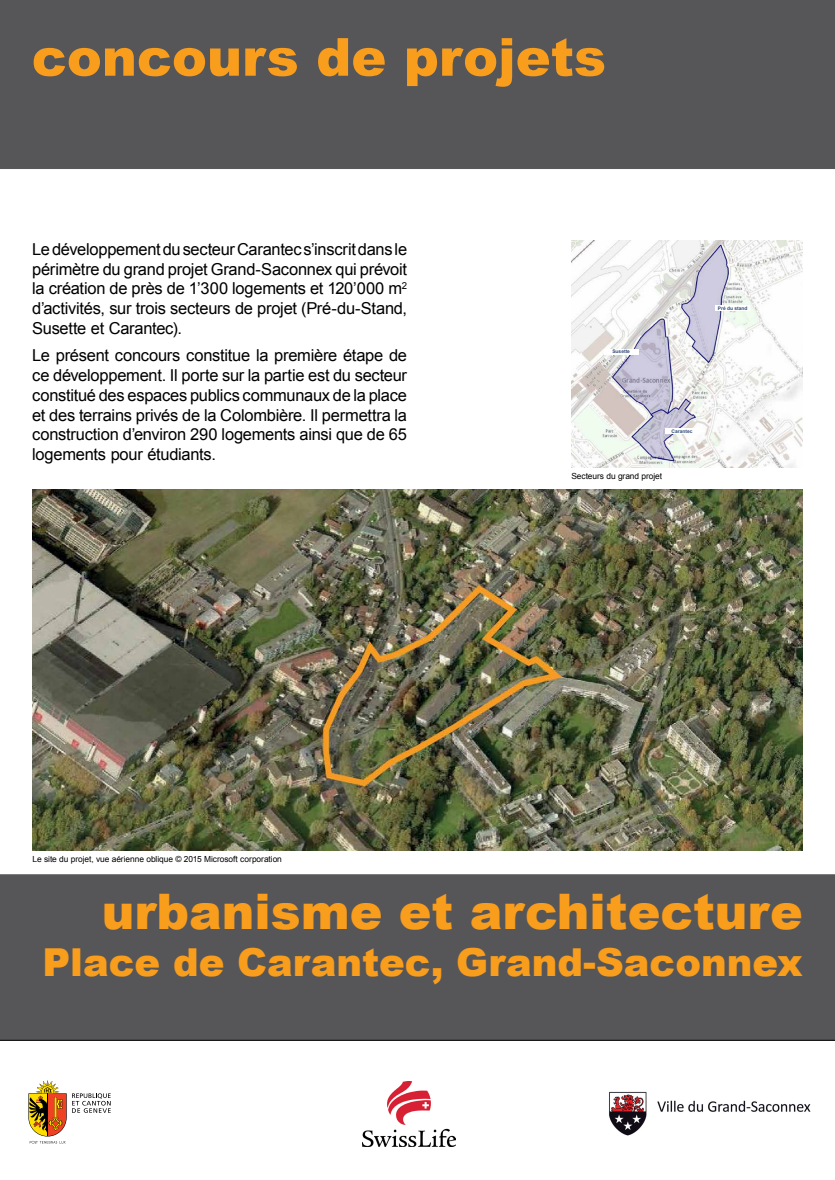
<style>
.page{position:relative;width:835px;height:1180px;background:#fff}
.page>*{position:absolute;margin:0;border:0;box-sizing:border-box;transform-origin:0 0}
.t1{font:900 52.5px "Arial";color:#f99d1c}
.t2{font:900 49px "Arial";color:#f99d1c}
.t3{font:900 38.5px "Arial";color:#f99d1c}
.t4{font:16.45px/19.7px "Arial";letter-spacing:-.015em;color:#000;text-align:justify}
.t5{font:8.4px "Arial";letter-spacing:-.01em;color:#000}
.t6{font:700 4.9px "Arial";color:#334c77}
</style>
<div class="page">
<img style="left:32px;top:489px;width:770px;height:361px">
<img style="left:571px;top:241px;width:231px;height:226px">
<div style="left:603px;top:349px;width:35px;height:5px;background:#fff"></div>
<div style="left:715px;top:305px;width:35px;height:5px;background:#fff"></div>
<div style="left:664px;top:428px;width:35px;height:5px;background:#fff"></div>
<div style="left:0;top:874px;width:834px;height:166px;background:#565659"></div>
<div style="left:0;top:0;width:834px;height:169px;background:#565659"></div>
<hr style="left:0;top:1040px;width:834px;height:1px;background:#000">
<svg style="left:28px;top:1080px;width:83px;height:63px"></svg>
<img style="left:609px;top:1091px;width:202px;height:45px">
<img style="left:362px;top:1081px;width:93px;height:65px">
<h1 class="t1" style="left:32px;top:19px;width:575px">concours de projets</h1>
<p class="t4" style="left:32px;top:239px;width:376px">Le développement du secteur Carantec s’inscrit dans le périmètre du grand projet Grand-Saconnex qui prévoit la création de près de 1’300 logements et 120’000 m<sup>2 </sup>d’activités, sur trois secteurs de projet (Pré-du-Stand, Susette et Carantec).</p>
<p class="t4" style="left:32px;top:346px;width:376px">Le présent concours constitue la première étape de ce développement. Il porte sur la partie est du secteur constitué des espaces publics communaux de la place et des terrains privés de la Colombière. Il permettra la construction d’environ 290 logements ainsi que de 65 logements pour étudiants.</p>
<p class="t6" style="left:612px;top:348px;width:19px">Susette</p>
<p class="t6" style="left:717px;top:304px;width:31px">Pré du stand</p>
<p class="t6" style="left:671px;top:427px;width:22px">Carantec</p>
<p class="t5" style="left:571px;top:471px;width:92px">Secteurs du grand projet</p>
<p class="t5" style="left:33px;top:853px;width:251px">Le site du projet, vue aérienne oblique © 2015 Microsoft corporation</p>
<h2 class="t2" style="left:102px;top:876px;width:702px">urbanisme et architecture</h2>
<h3 class="t3" style="left:42px;top:934px;width:761px">Place de Carantec, Grand-Saconnex</h3>
</div>
